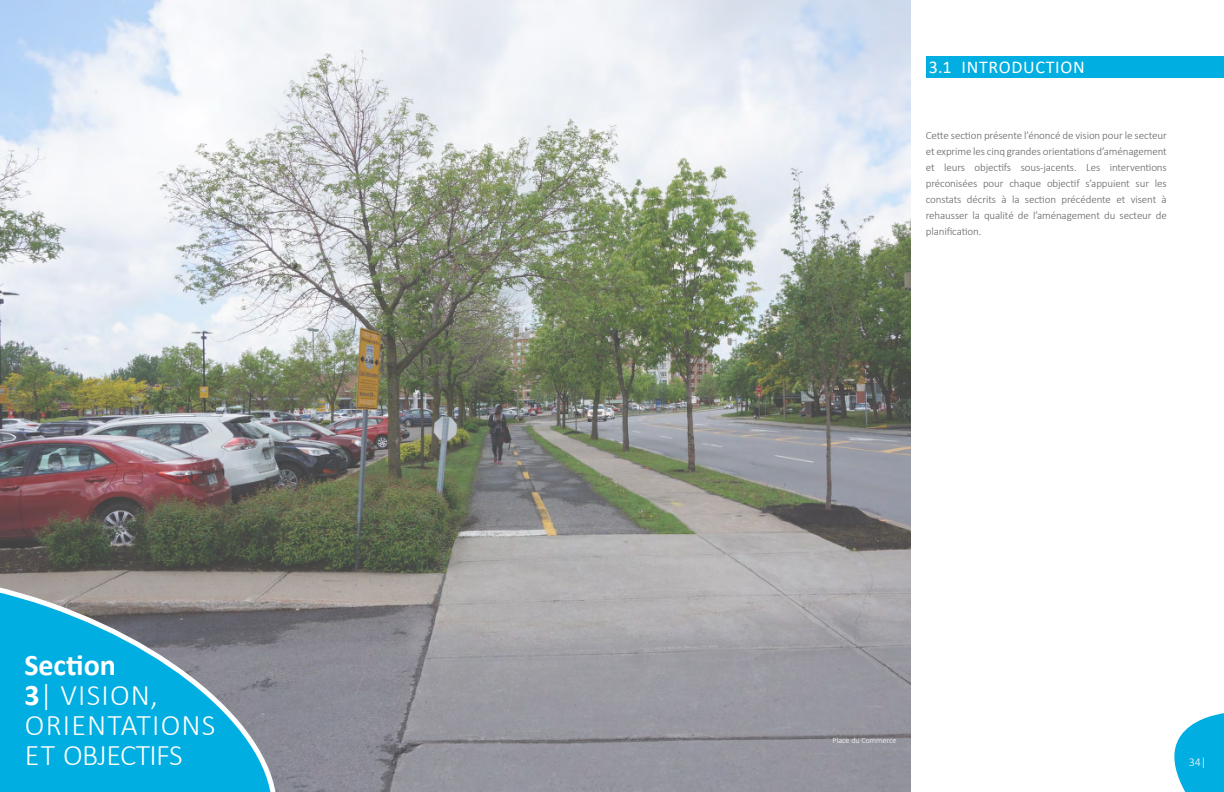
<style>
.page{position:relative;width:1224px;height:792px;background:#fff}
.page>*{position:absolute;margin:0;border:0;box-sizing:border-box;transform-origin:0 0}
.t1{font:300 30px/30px "Calibri";letter-spacing:.04em;color:#fff}
.t2{font:18px "Calibri";letter-spacing:.04em;color:#fff}
.t3{font:300 12px "Calibri";color:#fff}
.t4{font:300 11px/16px "Calibri";letter-spacing:-.01em;color:#646464;text-align:justify}
.t5{font:300 8px "Calibri";color:#fff}
.s1{font-weight:700}
</style>
<div class="page">
<svg style="left:1174px;top:713px;width:50px;height:79px"></svg>
<img style="left:0;top:1px;width:910px;height:791px">
<svg style="left:0;top:547px;width:302px;height:245px;background:#4297b1"></svg>
<div style="left:926px;top:57px;width:298px;height:21px;background:#00aee1"></div>
<h1 class="t1" style="left:24px;top:649px;width:193px"><span class="s1">Section<br>3</span>| VISION,<br>ORIENTATIONS<br>ET OBJECTIFS</h1>
<h2 class="t2" style="left:929px;top:55px;width:157px">3.1 INTRODUCTION</h2>
<p class="t4" style="left:926px;top:127px;width:243px">Cette section présente l’énoncé de vision pour le secteur et exprime les cinq grandes orientations d’aménagement et leurs objectifs sous-jacents. Les interventions préconisées pour chaque objectif s’appuient sur les constats décrits à la section précédente et visent à rehausser la qualité de l’aménagement du secteur de planification.</p>
<p class="t5" style="left:833px;top:735px;width:65px">Place du Commerce</p>
<p class="t3" style="left:1189px;top:755px;width:19px">34|</p>
</div>
